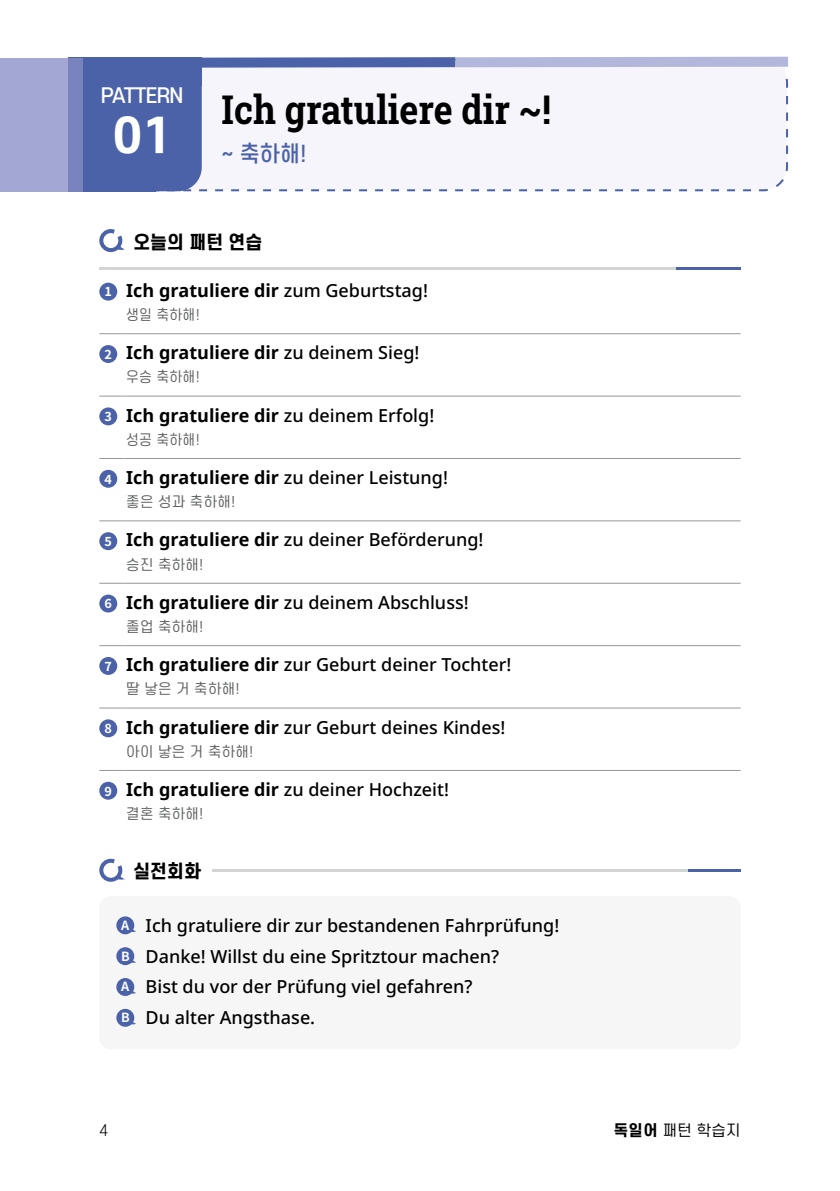
<style>
.page{position:relative;width:840px;height:1191px;background:#fff}
.page>*{position:absolute;margin:0;border:0;box-sizing:border-box;transform-origin:0 0}
.t1{font:40px "Roboto Slab";color:#000;scale:.9 1}
.t2{font:500 22px "S Core Dream 5";color:#4b62a9;scale:.95 1}
.t3{font:500 20px "S Core Dream 5";letter-spacing:-.04em;color:#fff}
.t4{font:500 18px/30.8px "Noto Sans";color:#000}
.t5{font:700 18px "Noto Sans";color:#000}
.t6{font:800 18px "S Core Dream 7";color:#000}
.t7{font:15px "S Core Dream 4";color:#000}
.t8{font:300 15px "S Core Dream 3";color:#000}
.t9{font:14px "S Core Dream 4";letter-spacing:.02em;color:#5f6060}
.t10{font:14px "S Core Dream 4";letter-spacing:.02em;color:#5f6060;scale:.95 1}
.s1{font-family:"Noto Sans CJ Kkr";font-size:12.6px;color:#fff}
.s2{font-weight:500}
.s3{font-family:"Noto Sans CJ Kkr";font-weight:700;font-size:12.6px;color:#fff}
.s4{font-weight:700}
.s5{font-family:"S Core Dream 7";font-weight:800}
</style>
<div class="page">
<div style="left:65px;top:58px;width:723px;height:134px;background:#f5f5fb"></div>
<div style="left:758px;top:64px;width:26px;height:28px;background:#f5f5fb"></div>
<div style="left:123px;top:57px;width:332px;height:11px;background:#4b62a9"></div>
<div style="left:455px;top:57px;width:332px;height:10px;background:#b4b7dc"></div>
<div style="left:68px;top:58px;width:134px;height:133px;background:#4b62a9;border-radius:24px"></div>
<div style="left:68px;top:58px;width:134px;height:28px;background:#4b62a9"></div>
<div style="left:68px;top:163px;width:88px;height:28px;background:#4b62a9"></div>
<div style="left:0;top:58px;width:68px;height:133px;background:#a3a7d3"></div>
<div style="left:68px;top:58px;width:14px;height:133px;background:#7983bd"></div>
<hr style="left:99px;top:267px;width:641px;height:2px;background:#d3d5d5">
<hr style="left:676px;top:267px;width:64px;height:2px;background:#4b62a9">
<svg style="left:99px;top:229px;width:26px;height:23px"></svg>
<div style="left:99px;top:896px;width:641px;height:153px;background:#f6f6f7;border-radius:11px"></div>
<svg style="left:99px;top:333px;width:24px;height:1px"></svg>
<hr style="left:123px;top:333px;width:617px;height:1px;background:#969798">
<svg style="left:99px;top:396px;width:24px;height:1px"></svg>
<hr style="left:123px;top:396px;width:617px;height:1px;background:#969798">
<svg style="left:99px;top:458px;width:24px;height:1px"></svg>
<hr style="left:123px;top:458px;width:617px;height:1px;background:#969798">
<svg style="left:99px;top:520px;width:24px;height:1px"></svg>
<hr style="left:123px;top:520px;width:617px;height:1px;background:#969798">
<svg style="left:99px;top:583px;width:24px;height:1px"></svg>
<hr style="left:123px;top:583px;width:617px;height:1px;background:#969798">
<svg style="left:99px;top:645px;width:24px;height:1px"></svg>
<hr style="left:123px;top:645px;width:617px;height:1px;background:#969798">
<svg style="left:99px;top:707px;width:24px;height:1px"></svg>
<hr style="left:123px;top:707px;width:617px;height:1px;background:#969798">
<svg style="left:99px;top:770px;width:24px;height:1px"></svg>
<hr style="left:123px;top:770px;width:617px;height:1px;background:#969798">
<div style="left:100px;top:283px;width:16px;height:17px;background:#4b62a9;border-radius:50%"></div>
<div style="left:99px;top:283px;width:18px;height:17px;border:2px solid #4b62a9;border-radius:50%"></div>
<div style="left:100px;top:346px;width:16px;height:16px;background:#4b62a9;border-radius:50%"></div>
<div style="left:99px;top:345px;width:18px;height:18px;border:2px solid #4b62a9;border-radius:50%"></div>
<div style="left:100px;top:408px;width:16px;height:16px;background:#4b62a9;border-radius:50%"></div>
<div style="left:99px;top:407px;width:18px;height:18px;border:2px solid #4b62a9;border-radius:50%"></div>
<div style="left:100px;top:470px;width:16px;height:17px;background:#4b62a9;border-radius:50%"></div>
<div style="left:99px;top:470px;width:18px;height:18px;border:2px solid #4b62a9;border-radius:50%"></div>
<div style="left:100px;top:533px;width:16px;height:16px;background:#4b62a9;border-radius:50%"></div>
<div style="left:99px;top:532px;width:18px;height:18px;border:2px solid #4b62a9;border-radius:50%"></div>
<div style="left:100px;top:595px;width:16px;height:17px;background:#4b62a9;border-radius:50%"></div>
<div style="left:99px;top:594px;width:18px;height:18px;border:2px solid #4b62a9;border-radius:50%"></div>
<div style="left:100px;top:658px;width:16px;height:16px;background:#4b62a9;border-radius:50%"></div>
<div style="left:99px;top:657px;width:18px;height:18px;border:2px solid #4b62a9;border-radius:50%"></div>
<div style="left:100px;top:720px;width:16px;height:16px;background:#4b62a9;border-radius:50%"></div>
<div style="left:99px;top:719px;width:18px;height:18px;border:2px solid #4b62a9;border-radius:50%"></div>
<div style="left:100px;top:782px;width:16px;height:17px;background:#4b62a9;border-radius:50%"></div>
<div style="left:99px;top:781px;width:18px;height:18px;border:2px solid #4b62a9;border-radius:50%"></div>
<svg style="left:99px;top:858px;width:26px;height:24px"></svg>
<hr style="left:212px;top:868px;width:528px;height:3px;background:#d3d5d5">
<hr style="left:687px;top:868px;width:53px;height:3px;background:#4b62a9">
<svg style="left:131px;top:926px;width:5px;height:6px"></svg>
<div style="left:117px;top:917px;width:16px;height:16px;background:#4b62a9;border-radius:50%"></div>
<div style="left:116px;top:916px;width:18px;height:18px;border:2px solid #4b62a9;border-radius:50%"></div>
<svg style="left:131px;top:957px;width:5px;height:6px"></svg>
<div style="left:117px;top:948px;width:16px;height:16px;background:#4b62a9;border-radius:50%"></div>
<div style="left:116px;top:947px;width:18px;height:18px;border:2px solid #4b62a9;border-radius:50%"></div>
<svg style="left:131px;top:988px;width:5px;height:6px"></svg>
<div style="left:117px;top:978px;width:16px;height:17px;background:#4b62a9;border-radius:50%"></div>
<div style="left:116px;top:978px;width:18px;height:18px;border:2px solid #4b62a9;border-radius:50%"></div>
<svg style="left:130px;top:1019px;width:6px;height:6px"></svg>
<div style="left:117px;top:1009px;width:16px;height:17px;background:#4b62a9;border-radius:50%"></div>
<div style="left:116px;top:1008px;width:18px;height:18px;border:2px solid #4b62a9;border-radius:50%"></div>
<p class="t3" style="left:101px;top:81px;width:84px">PATTERN</p>
<h1 class="t1" style="left:221px;top:82px;width:367px">Ich gratuliere dir ~!</h1>
<p class="t2" style="left:113px;top:138px;width:205px"><sup>01</sup> ~ 축하해!</p>
<p class="t6" style="left:133px;top:229px;width:130px">오늘의 패턴 연습</p>
<p class="t5" style="left:104px;top:278px;width:325px"><span class="s1">1</span> Ich gratuliere dir <span class="s2">zum Geburtstag!</span></p>
<p class="t10" style="left:126px;top:305px;width:79px">생일 축하해!</p>
<p class="t5" style="left:104px;top:340px;width:316px"><span class="s1">2</span> Ich gratuliere dir <span class="s2">zu deinem Sieg!</span></p>
<p class="t10" style="left:126px;top:367px;width:79px">우승 축하해!</p>
<p class="t5" style="left:104px;top:402px;width:331px"><span class="s1">3</span> Ich gratuliere dir <span class="s2">zu deinem Erfolg!</span></p>
<p class="t10" style="left:126px;top:429px;width:79px">성공 축하해!</p>
<p class="t4" style="left:104px;top:462px;width:345px"><span class="s3">4</span> <span class="s4">Ich gratuliere dir</span> zu deiner Leistung!</p>
<p class="t9" style="left:126px;top:492px;width:111px">좋은 성과 축하해!</p>
<p class="t4" style="left:104px;top:525px;width:380px"><span class="s3">5</span> <span class="s4">Ich gratuliere dir</span> zu deiner Beförderung!</p>
<p class="t9" style="left:126px;top:554px;width:79px">승진 축하해!</p>
<p class="t4" style="left:104px;top:587px;width:365px"><span class="s3">6</span> <span class="s4">Ich gratuliere dir</span> zu deinem Abschluss!</p>
<p class="t9" style="left:126px;top:616px;width:79px">졸업 축하해!</p>
<p class="t4" style="left:104px;top:649px;width:408px"><span class="s3">7</span> <span class="s4">Ich gratuliere dir</span> zur Geburt deiner Tochter!</p>
<p class="t9" style="left:126px;top:679px;width:115px">딸 낳은 거 축하해!</p>
<p class="t4" style="left:104px;top:712px;width:402px"><span class="s3">8</span> <span class="s4">Ich gratuliere dir</span> zur Geburt deines Kindes!</p>
<p class="t9" style="left:126px;top:741px;width:129px">아이 낳은 거 축하해!</p>
<p class="t4" style="left:104px;top:774px;width:346px"><span class="s3">9</span> <span class="s4">Ich gratuliere dir</span> zu deiner Hochzeit!</p>
<p class="t9" style="left:126px;top:803px;width:79px">결혼 축하해!</p>
<p class="t6" style="left:133px;top:857px;width:69px">실전회화</p>
<p class="t4" style="left:121px;top:910px;width:439px"><span class="s3">A</span> Ich gratuliere dir zur bestandenen Fahrprüfung!<br><span class="s3">B</span> Danke! Willst du eine Spritztour machen?<br><span class="s3">A</span> Bist du vor der Prüfung viel gefahren?<br><span class="s3">B</span> Du alter Angsthase.</p>
<p class="t8" style="left:99px;top:1120px;width:11px">4</p>
<p class="t7" style="left:613px;top:1120px;width:128px"><span class="s5">독일어</span> 패턴 학습지</p>
</div>
